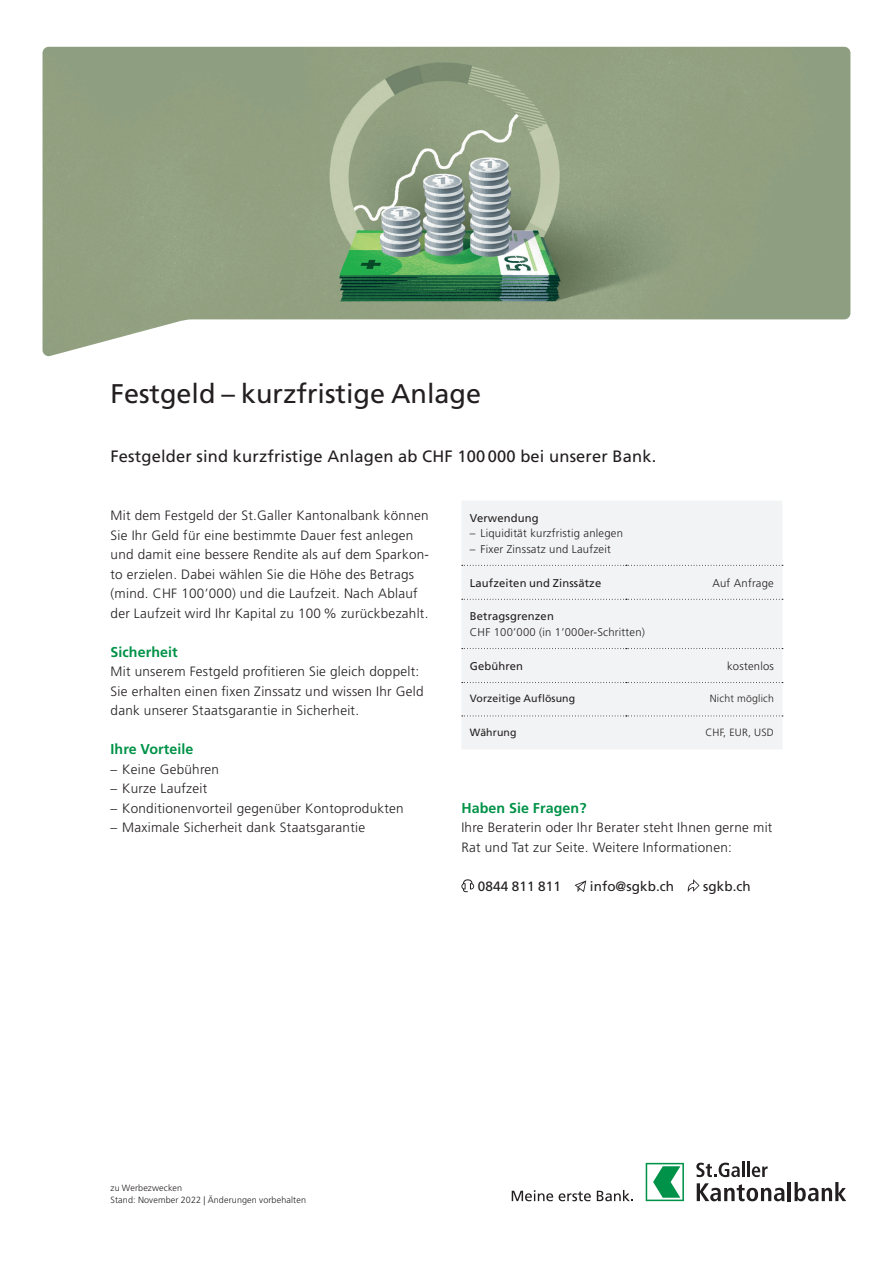
<style>
.page{position:relative;width:893px;height:1263px;background:#fff}
.page>*{position:absolute;margin:0;border:0;box-sizing:border-box;transform-origin:0 0}
.t1{font:27px "Frutiger LT Std";color:#231f20}
.t2{font:16.5px "Frutiger LT Std";letter-spacing:.01em;color:#231f20}
.t3{font:700 14.25px "Frutiger LT Std";letter-spacing:.005em;color:#009248}
.t4{font:300 13.5px/19.5px "Frutiger LT Std";letter-spacing:.02em;color:#231f20}
.t5{font:13.5px "Frutiger LT Std";letter-spacing:.005em;color:#231f20}
.t6{font:300 11.25px "Frutiger LT Std";letter-spacing:.02em;color:#231f20}
.t7{font:11.25px "Frutiger LT Std";letter-spacing:.01em;color:#231f20}
.t8{font:10.5px "Frutiger LT Std";letter-spacing:.01em;color:#231f20}
.t9{font:300 10.5px "Frutiger LT Std";letter-spacing:.02em;color:#231f20}
.t10{font:300 9px/12px "Frutiger LT Std";letter-spacing:.015em;color:#231f20}
</style>
<div class="page">
<svg style="left:512px;top:1190px;width:41px;height:11px"></svg>
<svg style="left:559px;top:1191px;width:32px;height:10px"></svg>
<svg style="left:597px;top:1190px;width:36px;height:11px"></svg>
<svg style="left:646px;top:1163px;width:38px;height:38px"></svg>
<svg style="left:696px;top:1162px;width:48px;height:15px"></svg>
<hr style="left:747px;top:1162px;width:3px;height:15px;background:#231f20">
<svg style="left:752px;top:1166px;width:16px;height:11px"></svg>
<svg style="left:697px;top:1183px;width:87px;height:18px"></svg>
<hr style="left:788px;top:1182px;width:3px;height:19px;background:#231f20">
<svg style="left:794px;top:1182px;width:52px;height:19px"></svg>
<img style="left:43px;top:47px;width:807px;height:309px">
<div style="left:461px;top:501px;width:321px;height:248px;background:#f2f3f4"></div>
<svg style="left:462px;top:565px;width:321px;height:1px"></svg>
<svg style="left:462px;top:599px;width:321px;height:1px"></svg>
<svg style="left:462px;top:648px;width:321px;height:1px"></svg>
<svg style="left:462px;top:682px;width:321px;height:1px"></svg>
<svg style="left:462px;top:715px;width:321px;height:1px"></svg>
<svg style="left:461px;top:879px;width:13px;height:13px"></svg>
<svg style="left:574px;top:880px;width:12px;height:12px"></svg>
<svg style="left:688px;top:879px;width:11px;height:13px"></svg>
<h1 class="t1" style="left:111px;top:378px;width:372px">Festgeld – kurzfristige Anlage</h1>
<p class="t2" style="left:111px;top:446px;width:547px">Festgelder sind kurzfristige Anlagen ab CHF 100 000 bei unserer Bank.</p>
<p class="t4" style="left:111px;top:506px;width:320px">Mit dem Festgeld der St.Galler Kantonalbank können Sie Ihr Geld für eine bestimmte Dauer fest anlegen und damit eine bessere Rendite als auf dem Sparkon&shy;to erzielen. Dabei wählen Sie die Höhe des Betrags (mind. CHF 100’000) und die Laufzeit. Nach Ablauf der Laufzeit wird Ihr Kapital zu 100% zurückbezahlt.</p>
<p class="t3" style="left:111px;top:643px;width:69px">Sicherheit</p>
<p class="t4" style="left:111px;top:662px;width:315px">Mit unserem Festgeld profitieren Sie gleich doppelt:<br>Sie erhalten einen fixen Zinssatz und wissen Ihr Geld dank unserer Staatsgarantie in Sicherheit.</p>
<p class="t3" style="left:111px;top:741px;width:84px">Ihre Vorteile</p>
<p class="t4" style="left:111px;top:759px;width:110px">– Keine Gebühren</p>
<p class="t4" style="left:111px;top:779px;width:98px">– Kurze Laufzeit</p>
<p class="t4" style="left:111px;top:798px;width:295px">– Konditionenvorteil gegenüber Kontoprodukten</p>
<p class="t4" style="left:111px;top:818px;width:256px">– Maximale Sicherheit dank Staatsgarantie</p>
<p class="t7" style="left:470px;top:511px;width:70px">Verwendung</p>
<p class="t6" style="left:470px;top:527px;width:155px">– Liquidität kurzfristig anlegen</p>
<p class="t6" style="left:470px;top:542px;width:142px">– Fixer Zinssatz und Laufzeit</p>
<p class="t7" style="left:470px;top:576px;width:133px">Laufzeiten und Zinssätze</p>
<p class="t6" style="left:712px;top:576px;width:63px">Auf Anfrage</p>
<p class="t7" style="left:470px;top:610px;width:85px">Betragsgrenzen</p>
<p class="t6" style="left:470px;top:626px;width:177px">CHF 100’000 (in 1’000er-Schritten)</p>
<p class="t7" style="left:470px;top:659px;width:55px">Gebühren</p>
<p class="t6" style="left:727px;top:659px;width:48px">kostenlos</p>
<p class="t8" style="left:470px;top:693px;width:107px">Vorzeitige Auflösung</p>
<p class="t9" style="left:710px;top:693px;width:66px">Nicht möglich</p>
<p class="t8" style="left:470px;top:726px;width:48px">Währung</p>
<p class="t9" style="left:705px;top:726px;width:70px">CHF, EUR, USD</p>
<p class="t3" style="left:461px;top:799px;width:127px">Haben Sie Fragen?</p>
<p class="t4" style="left:461px;top:818px;width:313px">Ihre Beraterin oder Ihr Berater steht Ihnen gerne mit<br>Rat und Tat zur Seite. Weitere Informationen:</p>
<p class="t5" style="left:478px;top:878px;width:84px">0844 811 811</p>
<p class="t5" style="left:590px;top:878px;width:86px">info@sgkb.ch</p>
<p class="t5" style="left:703px;top:878px;width:49px">sgkb.ch</p>
<p class="t10" style="left:111px;top:1182px;width:197px">zu Werbezwecken<br>Stand: November 2022 | Änderungen vorbehalten</p>
</div>
